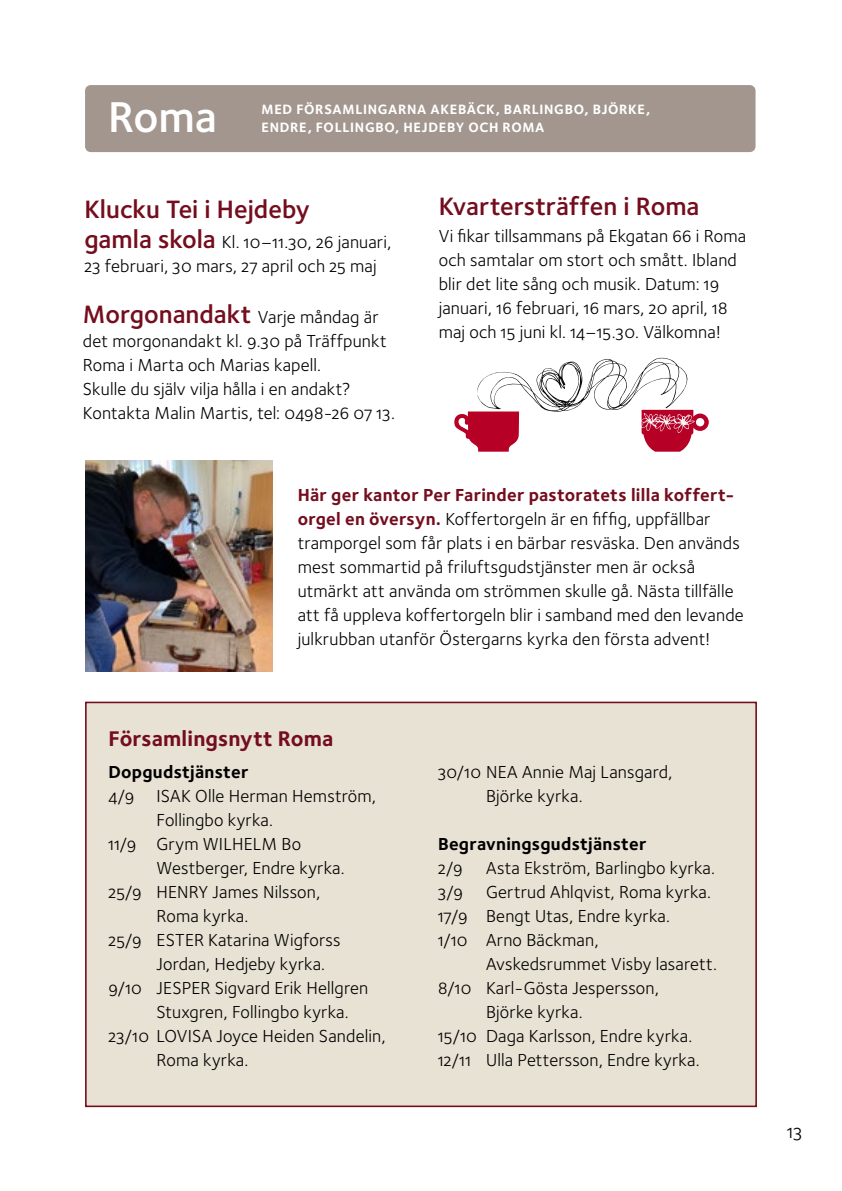
<style>
.page{position:relative;width:842px;height:1191px;background:#fff}
.page>*{position:absolute;margin:0;border:0;box-sizing:border-box;transform-origin:0 0}
.t1{font:600 44.6px "Foundry Sterling";color:#fff}
.t2{font:26px "Foundry Sterling Demi OSF";color:#740d1d}
.t3{font:22px "Foundry Sterling Bold OSF";letter-spacing:.005em;color:#740d1d}
.t4{font:19.6px "Foundry Sterling Book OSF";color:#000}
.t5{font:18px/24px "Foundry Sterling Book OSF";letter-spacing:.01em;color:#000}
.t6{font:18px "Foundry Sterling Bold OSF";letter-spacing:.015em;color:#740d1d}
.t7{font:18px "Foundry Sterling Bold OSF";letter-spacing:.015em;color:#000}
.t8{font:14px/18px "Foundry Sterling Bold OSF";letter-spacing:.05em;color:#fff}
.s1{font-family:"Foundry Sterling Demi OSF";font-size:26px;color:#740d1d}
.s2{font-family:"Foundry Sterling Bold OSF";color:#740d1d}
</style>
<div class="page">
<div style="left:85px;top:85px;width:670px;height:67px;background:#a2968e;border-radius:6px"></div>
<img style="left:85px;top:460px;width:187px;height:211px">
<div style="left:85px;top:701px;width:672px;height:406px;background:#e8e2d4;border:2px solid #740d1d"></div>
<svg style="left:454px;top:358px;width:255px;height:94px"></svg>
<h1 class="t1" style="left:108px;top:85px;width:110px">Roma</h1>
<p class="t8" style="left:262px;top:100px;width:390px">MED FÖRSAMLINGARNA AKEBÄCK, BARLINGBO, BJÖRKE,<br>ENDRE, FOLLINGBO, HEJDEBY OCH ROMA</p>
<h2 class="t2" style="left:84px;top:191px;width:227px">Klucku Tei i Hejdeby</h2>
<p class="t5" style="left:84px;top:230px;width:308px"><span class="s1">gamla skola</span> Kl. 10–11.30, 26 januari,<br>23 februari, 30 mars, 27 april och 25 maj</p>
<p class="t5" style="left:83px;top:304px;width:314px"><span class="s1">Morgonandakt</span> Varje måndag är det morgonandakt kl. 9.30 på Träffpunkt Roma i Marta och Marias kapell.<br>Skulle du själv vilja hålla i en andakt?<br>Kontakta Malin Martis, tel: 0498-26 07 13.</p>
<h2 class="t2" style="left:439px;top:188px;width:262px">Kvartersträffen i Roma</h2>
<p class="t5" style="left:439px;top:224px;width:309px">Vi fikar tillsammans på Ekgatan 66 i Roma och samtalar om stort och smått. Ibland blir det lite sång och musik. Datum: 19 januari, 16 februari, 16 mars, 20 april, 18 maj och 15 juni kl. 14–15.30. Välkomna!</p>
<p class="t6" style="left:298px;top:482px;width:438px">Här ger kantor Per Farinder pastoratets lilla koffert-</p>
<p class="t5" style="left:298px;top:507px;width:448px"><span class="s2">orgel en översyn.</span> Koffertorgeln är en fiffig, uppfällbar tramporgel som får plats i en bärbar resväska. Den används mest sommartid på friluftsgudstjänster men är också utmärkt att använda om strömmen skulle gå. Nästa tillfälle att få uppleva koffertorgeln blir i samband med den levande julkrubban utanför Östergarns kyrka den första advent!</p>
<p class="t3" style="left:108px;top:723px;width:226px">Församlingsnytt Roma</p>
<p class="t7" style="left:108px;top:759px;width:142px">Dopgudstjänster</p>
<p class="t5" style="left:108px;top:783px;width:269px">4/9 ISAK Olle Herman Hemström,</p>
<p class="t5" style="left:156px;top:807px;width:118px">Follingbo kyrka.</p>
<p class="t5" style="left:108px;top:831px;width:194px">11/9 Grym WILHELM Bo</p>
<p class="t5" style="left:156px;top:855px;width:190px">Westberger, Endre kyrka.</p>
<p class="t5" style="left:108px;top:879px;width:213px">25/9 HENRY James Nilsson,</p>
<p class="t5" style="left:156px;top:903px;width:93px">Roma kyrka.</p>
<p class="t5" style="left:108px;top:927px;width:234px">25/9 ESTER Katarina Wigforss</p>
<p class="t5" style="left:156px;top:951px;width:170px">Jordan, Hedjeby kyrka.</p>
<p class="t5" style="left:108px;top:975px;width:261px">9/10 JESPER Sigvard Erik Hellgren</p>
<p class="t5" style="left:156px;top:999px;width:194px">Stuxgren, Follingbo kyrka.</p>
<p class="t5" style="left:108px;top:1023px;width:279px">23/10 LOVISA Joyce Heiden Sandelin,</p>
<p class="t5" style="left:156px;top:1047px;width:93px">Roma kyrka.</p>
<p class="t5" style="left:486px;top:759px;width:188px;text-indent:-48px">30/10 NEA Annie Maj Lansgard,<br>Björke kyrka.</p>
<p class="t7" style="left:438px;top:831px;width:210px">Begravningsgudstjänster</p>
<p class="t5" style="left:438px;top:855px;width:26px">2/9</p>
<p class="t5" style="left:486px;top:855px;width:231px">Asta Ekström, Barlingbo kyrka.</p>
<p class="t5" style="left:438px;top:879px;width:26px">3/9</p>
<p class="t5" style="left:438px;top:879px;width:275px;text-indent:48px">Gertrud Ahlqvist, Roma kyrka.<br>17/9 Bengt Utas, Endre kyrka.<br>1/10 Arno Bäckman,</p>
<p class="t5" style="left:486px;top:951px;width:232px">Avskedsrummet Visby lasarett.</p>
<p class="t5" style="left:438px;top:975px;width:222px">8/10 Karl-Gösta Jespersson,</p>
<p class="t5" style="left:486px;top:999px;width:98px">Björke kyrka.</p>
<p class="t5" style="left:438px;top:1023px;width:256px">15/10 Daga Karlsson, Endre kyrka.</p>
<p class="t5" style="left:438px;top:1047px;width:263px">12/11 Ulla Pettersson, Endre kyrka.</p>
<p class="t4" style="left:787px;top:1117px;width:17px">13</p>
</div>
